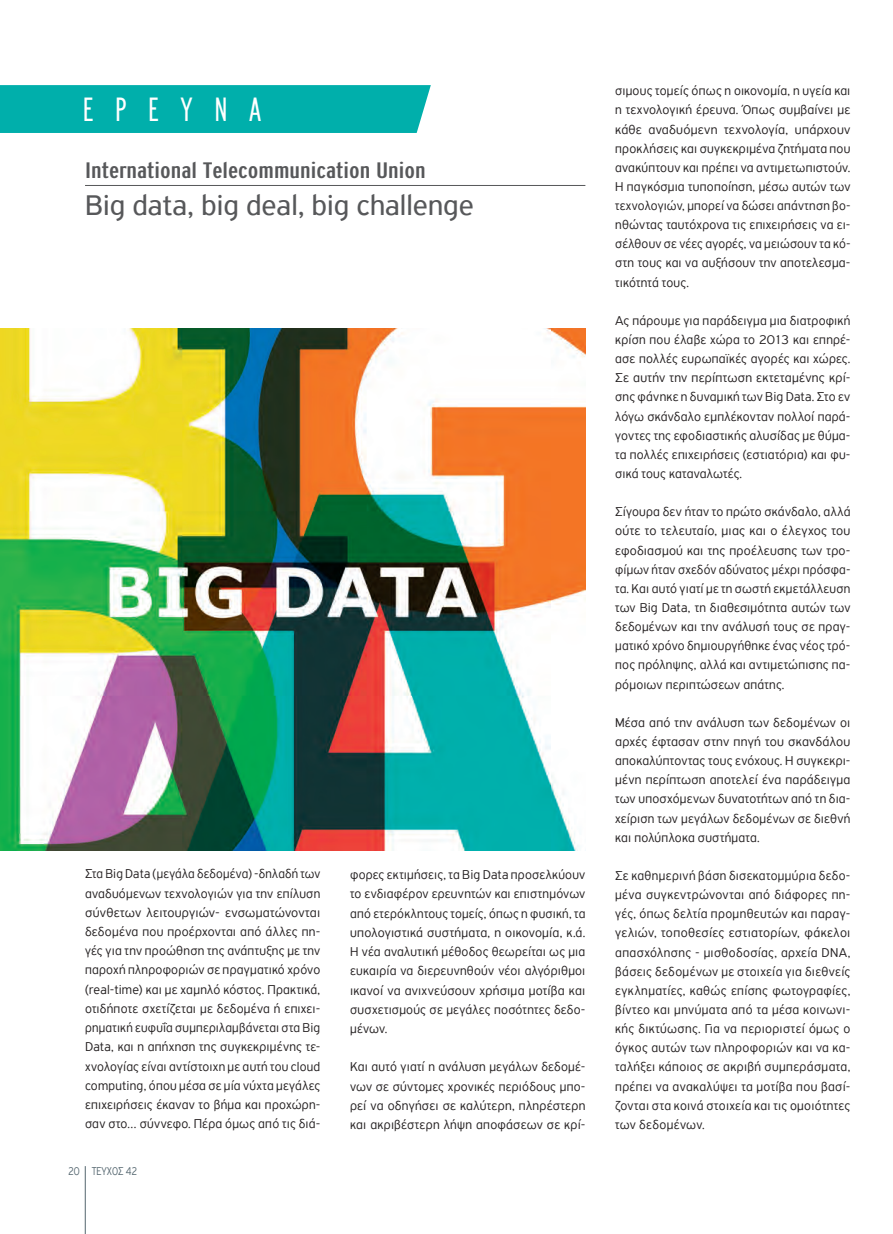
<style>
.page{position:relative;width:893px;height:1234px;background:#fff}
.page>*{position:absolute;margin:0;border:0;box-sizing:border-box;transform-origin:0 0}
.TITLES{font:300 36px "PF Highway Gothic Comp";letter-spacing:.6em;color:#fff}
.BIG_TITLE{font:30px "PF Highway Sans Pro";color:#57585a}
.OVER_BIG_TITLE{font:24px "PF Highway Gothic Comp";color:#57585a;scale:1.34 1}
.MAIN_COPY_LIGHT{font:300 13.5px/19.2px "PF Highway Sans Pro";letter-spacing:.015em;color:#231f20;text-align:justify}
.t1{font:300 12px "PF Highway Sans Pro";color:#53656e;scale:.8 1}
</style>
<div class="page">
<hr style="left:85px;top:1165px;width:1px;height:68px;background:#53656e">
<img style="left:0;top:328px;width:585px;height:522px">
<div style="left:0;top:85px;width:431px;height:48px;background:#00afab"></div>
<hr style="left:85px;top:185px;width:500px;height:1px;background:#57585a">
<p class="TITLES" style="left:83px;top:91px;width:180px">ΕΡΕΥΝΑ</p>
<p class="OVER_BIG_TITLE" style="left:85px;top:158px;width:256px">International Telecommunication Union</p>
<p class="BIG_TITLE" style="left:85px;top:188px;width:390px">Big data, big deal, big challenge</p>
<p class="MAIN_COPY_LIGHT" style="left:85px;top:864px;width:237px">Στα Big Data (μεγάλα δεδομένα) -δηλαδή των αναδυόμενων τεχνολογιών για την επίλυση σύνθετων λειτουργιών- ενσωματώνονται δεδομένα που προέρχονται από άλλες πη&shy;γές για την προώθηση της ανάπτυξης με την παροχή πληροφοριών σε πραγματικό χρόνο (real-time) και με χαμηλό κόστος. Πρακτικά, οτιδήποτε σχετίζεται με δεδομένα ή επιχει&shy;ρηματική ευφυΐα συμπεριλαμβάνεται στα Big Data, και η απήχηση της συγκεκριμένης τε&shy;χνολογίας είναι αντίστοιχη με αυτή του cloud computing, όπου μέσα σε μία νύχτα μεγάλες επιχειρήσεις έκαναν το βήμα και προχώρη&shy;σαν στο… σύννεφο. Πέρα όμως από τις διά-</p>
<p class="MAIN_COPY_LIGHT" style="left:350px;top:864px;width:237px">φορες εκτιμήσεις, τα Big Data προσελκύουν το ενδιαφέρον ερευνητών και επιστημόνων από ετερόκλητους τομείς, όπως η φυσική, τα υπολογιστικά συστήματα, η οικονομία, κ.ά.<br>Η νέα αναλυτική μέθοδος θεωρείται ως μια ευκαιρία να διερευνηθούν νέοι αλγόριθμοι ικανοί να ανιχνεύσουν χρήσιμα μοτίβα και συσχετισμούς σε μεγάλες ποσότητες δεδο&shy;μένων.</p>
<p class="MAIN_COPY_LIGHT" style="left:350px;top:1056px;width:237px">Και αυτό γιατί η ανάλυση μεγάλων δεδομέ&shy;νων σε σύντομες χρονικές περιόδους μπο&shy;ρεί να οδηγήσει σε καλύτερη, πληρέστερη και ακριβέστερη λήψη αποφάσεων σε κρί-</p>
<p class="t1" style="left:68px;top:1163px;width:88px">20 ΤΕΥΧΟΣ 42</p>
<p class="MAIN_COPY_LIGHT" style="left:615px;top:81px;width:237px">σιμους τομείς όπως η οικονομία, η υγεία και η τεχνολογική έρευνα. Όπως συμβαίνει με κάθε αναδυόμενη τεχνολογία, υπάρχουν προκλήσεις και συγκεκριμένα ζητήματα που ανακύπτουν και πρέπει να αντιμετωπιστούν.<br>Η παγκόσμια τυποποίηση, μέσω αυτών των τεχνολογιών, μπορεί να δώσει απάντηση βο&shy;ηθώντας ταυτόχρονα τις επιχειρήσεις να ει&shy;σέλθουν σε νέες αγορές, να μειώσουν τα κό&shy;στη τους και να αυξήσουν την αποτελεσμα&shy;τικότητά τους.</p>
<p class="MAIN_COPY_LIGHT" style="left:615px;top:311px;width:237px">Ας πάρουμε για παράδειγμα μια διατροφική κρίση που έλαβε χώρα το 2013 και επηρέ&shy;ασε πολλές ευρωπαϊκές αγορές και χώρες.<br>Σε αυτήν την περίπτωση εκτεταμένης κρί&shy;σης φάνηκε η δυναμική των Big Data. Στο εν λόγω σκάνδαλο εμπλέκονταν πολλοί παρά&shy;γοντες της εφοδιαστικής αλυσίδας με θύμα&shy;τα πολλές επιχειρήσεις (εστιατόρια) και φυ&shy;σικά τους καταναλωτές.</p>
<p class="MAIN_COPY_LIGHT" style="left:615px;top:502px;width:237px">Σίγουρα δεν ήταν το πρώτο σκάνδαλο, αλλά ούτε το τελευταίο, μιας και ο έλεγχος του εφοδιασμού και της προέλευσης των τρο&shy;φίμων ήταν σχεδόν αδύνατος μέχρι πρόσφα&shy;τα. Και αυτό γιατί με τη σωστή εκμετάλλευση των Big Data, τη διαθεσιμότητα αυτών των δεδομένων και την ανάλυσή τους σε πραγ&shy;ματικό χρόνο δημιουργήθηκε ένας νέος τρό&shy;πος πρόληψης, αλλά και αντιμετώπισης πα&shy;ρόμοιων περιπτώσεων απάτης.</p>
<p class="MAIN_COPY_LIGHT" style="left:615px;top:712px;width:237px">Μέσα από την ανάλυση των δεδομένων οι αρχές έφτασαν στην πηγή του σκανδάλου αποκαλύπτοντας τους ενόχους. Η συγκεκρι&shy;μένη περίπτωση αποτελεί ένα παράδειγμα των υποσχόμενων δυνατοτήτων από τη δια&shy;χείριση των μεγάλων δεδομένων σε διεθνή και πολύπλοκα συστήματα.</p>
<p class="MAIN_COPY_LIGHT" style="left:615px;top:865px;width:237px">Σε καθημερινή βάση δισεκατομμύρια δεδο&shy;μένα συγκεντρώνονται από διάφορες πη&shy;γές, όπως δελτία προμηθευτών και παραγ&shy;γελιών, τοποθεσίες εστιατορίων, φάκελοι απασχόλησης - μισθοδοσίας, αρχεία DNA, βάσεις δεδομένων με στοιχεία για διεθνείς εγκληματίες, καθώς επίσης φωτογραφίες, βίντεο και μηνύματα από τα μέσα κοινωνι&shy;κής δικτύωσης. Για να περιοριστεί όμως ο όγκος αυτών των πληροφοριών και να κα&shy;ταλήξει κάποιος σε ακριβή συμπεράσματα, πρέπει να ανακαλύψει τα μοτίβα που βασί&shy;ζονται στα κοινά στοιχεία και τις ομοιότητες των δεδομένων.</p>
</div>
